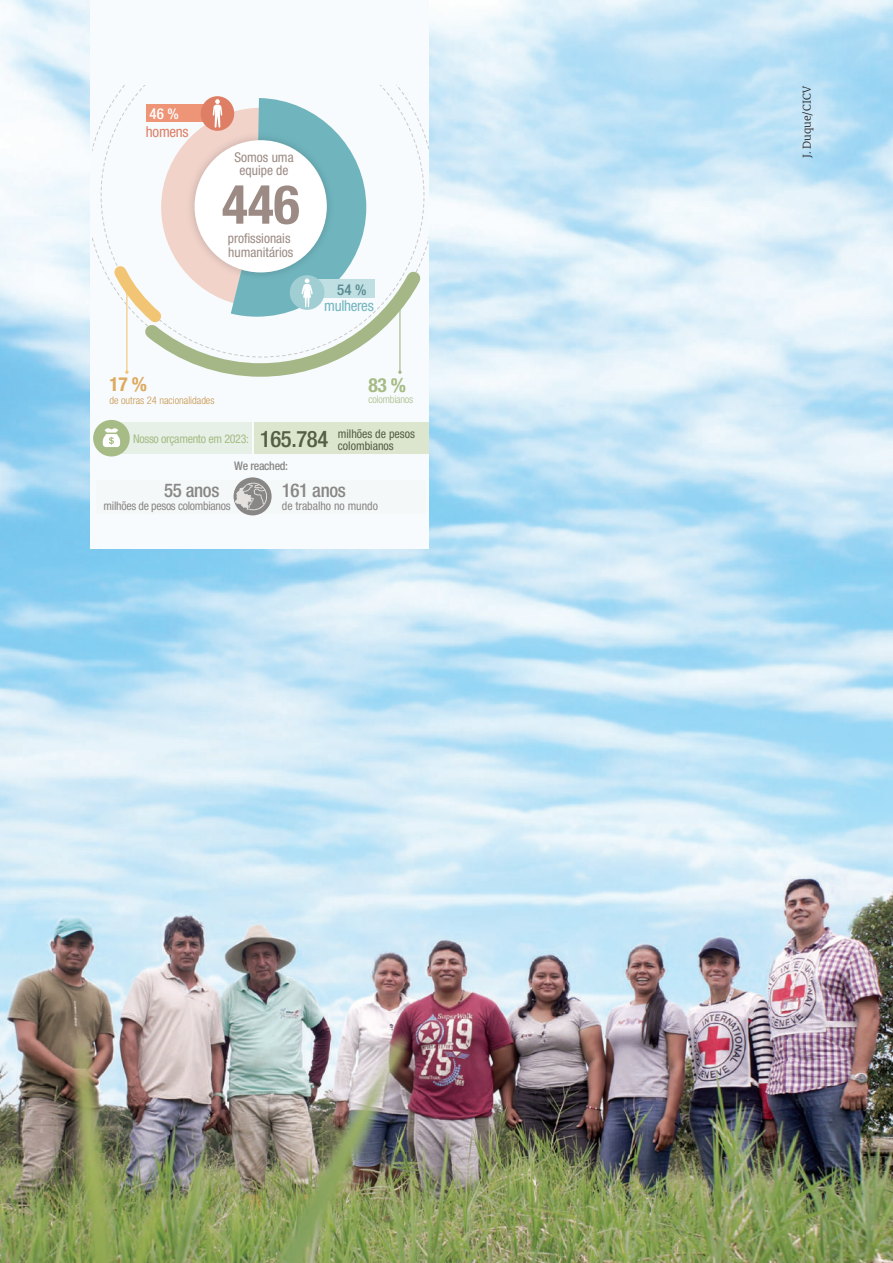
<style>
.page{position:relative;width:893px;height:1263px;background:#fff}
.page>*{position:absolute;margin:0;border:0;box-sizing:border-box;transform-origin:0 0}
.t1{font:700 condensed 54px "Helvetica Neue LT Std";color:#9c8b84}
.t2{font:700 condensed 19.5px "Helvetica Neue LT Std";color:#ddab60}
.t3{font:700 condensed 19.5px "Helvetica Neue LT Std";color:#a6bb85}
.t4{font:500 condensed 18.9px "Helvetica Neue LT Pro";letter-spacing:-.02em;color:#888786}
.t5{font:condensed 15px "Helvetica Neue LT Pro";letter-spacing:-.02em;color:#70b5be}
.t6{font:condensed 15px "Helvetica Neue LT Pro";letter-spacing:-.02em;color:#dd7e65}
.t7{font:500 condensed 15px "Helvetica Neue LT Pro";color:#568990}
.t8{font:500 condensed 15px "Helvetica Neue LT Pro";color:#fff}
.t9{font:condensed 13.5px/13.5px "Helvetica Neue LT Pro";color:#9c8b84;text-align:center}
.t10{font:condensed 12px "Helvetica Neue LT Pro";letter-spacing:-.025em;color:#a6bb85}
.t11{font:condensed 12px "Helvetica Neue LT Pro";color:#545e43}
.t12{font:condensed 11.85px "Helvetica Neue LT Pro";letter-spacing:-.025em;color:#888786}
.t13{font:condensed 11.85px "Helvetica Neue LT Pro";color:#888786}
.t14{font:500 condensed 11.85px "Helvetica Neue LT Pro";letter-spacing:-.025em;color:#888786}
.t15{font:300 condensed 10.5px "Helvetica Neue LT Pro";color:#c5944c}
.t16{font:300 10.5px "Merriweather";color:#231f20}
.t17{font:300 condensed 10.5px "Helvetica Neue LT Pro";letter-spacing:-.02em;color:#a6bb85}
.s1{font-weight:500;font-size:22.8px;color:#545e43}
</style>
<div class="page">
<img style="left:0;top:0;width:893px;height:1263px">
<div style="left:90px;top:0;width:339px;height:549px;background:#f8fbfd"></div>
<div style="left:254px;top:423px;width:175px;height:31px;background:#dce5ce"></div>
<svg style="left:104px;top:98px;width:325px;height:279px"></svg>
<div style="left:111px;top:423px;width:141px;height:31px;background:#e6f0e6"></div>
<div style="left:93px;top:420px;width:37px;height:36px;background:#a6bb85;border-radius:50%"></div>
<svg style="left:102px;top:428px;width:19px;height:19px"></svg>
<div style="left:96px;top:480px;width:329px;height:34px;background:#f5f8f8"></div>
<div style="left:234px;top:477px;width:38px;height:38px;background:#888786;border-radius:50%"></div>
<svg style="left:235px;top:482px;width:33px;height:29px"></svg>
<p class="t8" style="left:150px;top:105px;width:31px">46 %</p>
<p class="t6" style="left:146px;top:123px;width:44px">homens</p>
<p class="t9" style="left:234px;top:150px;width:61px">Somos uma equipe de</p>
<h1 class="t1" style="left:222px;top:172px;width:79px">446</h1>
<p class="t9" style="left:228px;top:232px;width:67px;text-align:left">profissionais humanitários</p>
<p class="t7" style="left:337px;top:281px;width:31px">54 %</p>
<p class="t5" style="left:324px;top:297px;width:51px">mulheres</p>
<h2 class="t2" style="left:109px;top:373px;width:39px">17%</h2>
<p class="t15" style="left:109px;top:394px;width:107px">de outras 24 nacionalidades</p>
<h2 class="t3" style="left:369px;top:373px;width:39px">83%</h2>
<p class="t17" style="left:368px;top:393px;width:46px">colombianos</p>
<p class="t10" style="left:133px;top:431px;width:284px">Nosso orçamento em 2023: <span class="s1">165.784</span> <sup>milhões</sup> <sup>de</sup> <sup>pesos</sup></p>
<p class="t11" style="left:338px;top:438px;width:57px">colombianos</p>
<p class="t14" style="left:234px;top:458px;width:55px">We reached:</p>
<h3 class="t4" style="left:164px;top:479px;width:57px">55 anos</h3>
<h3 class="t4" style="left:282px;top:479px;width:66px">161 anos</h3>
<p class="t13" style="left:282px;top:499px;width:98px">de trabalho no mundo</p>
<p class="t12" style="left:104px;top:499px;width:128px">milhões de pesos colombianos</p>
<p class="t16" style="left:800px;top:158px;width:74px;rotate:-90deg">J. Duque/CICV</p>
</div>
